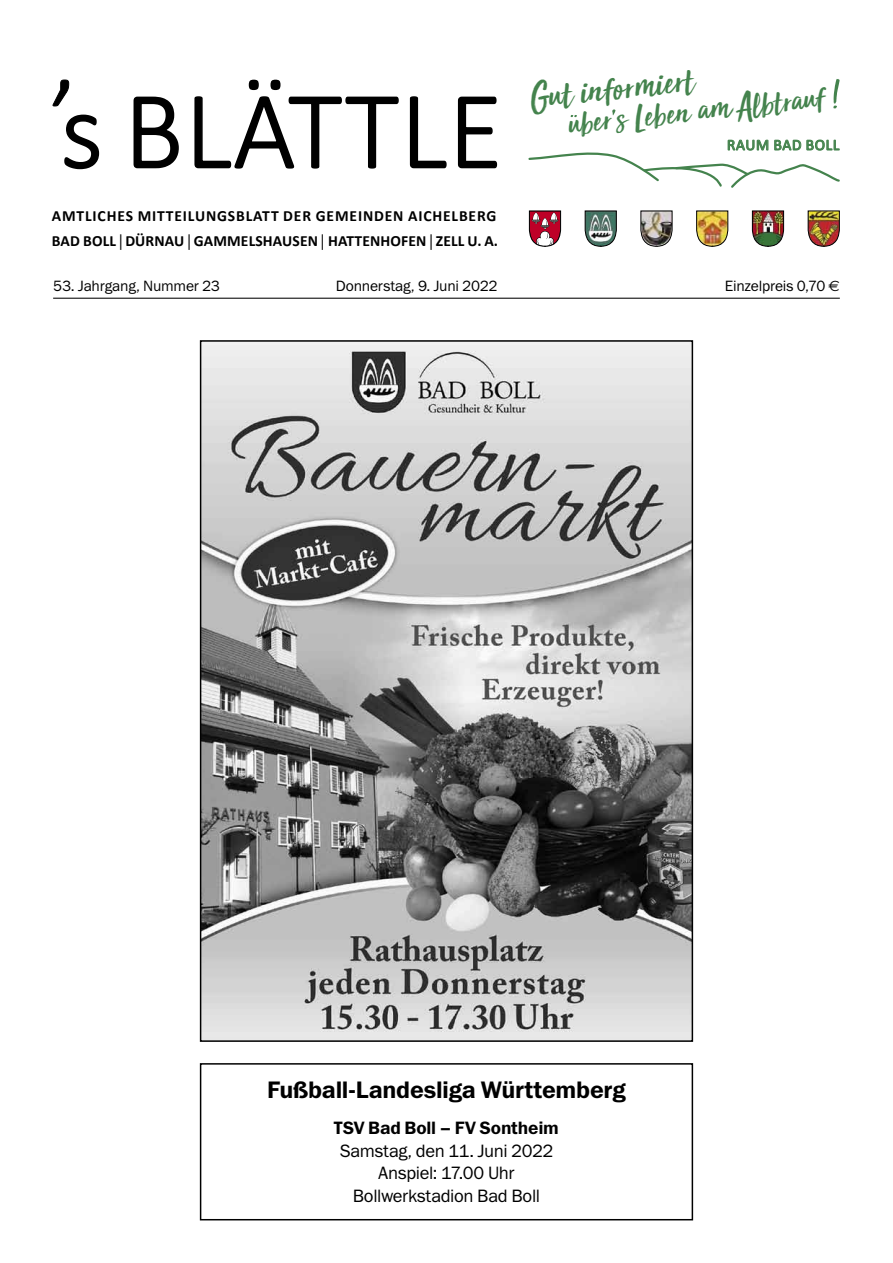
<style>
.page{position:relative;width:893px;height:1263px;background:#fff}
.page>*{position:absolute;margin:0;border:0;box-sizing:border-box;transform-origin:0 0}
.t1{font:300 110.85px "Calibri";letter-spacing:.015em;color:#000}
.t2{font:39.3px "Sun Valley";color:#44834d}
.t3{font:36px "Sun Valley";color:#44834d}
.t4{font:24px "Franklin Gothic Demi ITC";letter-spacing:-.01em;color:#000}
.t5{font:18px/22.5px "Franklin Gothic Book ITC";letter-spacing:-.02em;color:#000;text-align:center}
.t6{font:18px "Franklin Gothic Demi ITC";letter-spacing:-.01em;color:#000}
.t7{font:700 15.6px/24.5px "Calibri";letter-spacing:.045em;color:#000}
.t8{font:15.6px "Calibri";letter-spacing:.04em;color:#44834d}
.t9{font:15px "Franklin Gothic Book ITC";letter-spacing:-.015em;color:#000}
.s1{font-family:"Frutiger";font-weight:300}
.s2{font-family:"Euro Sans"}
</style>
<div class="page">
<svg style="left:64px;top:114px;width:36px;height:56px"></svg>
<svg style="left:133px;top:96px;width:46px;height:73px"></svg>
<svg style="left:194px;top:79px;width:205px;height:90px"></svg>
<svg style="left:409px;top:96px;width:38px;height:73px"></svg>
<svg style="left:457px;top:96px;width:41px;height:73px"></svg>
<svg style="left:528px;top:139px;width:312px;height:49px"></svg>
<svg style="left:571px;top:79px;width:269px;height:38px"></svg>
<svg style="left:52px;top:79px;width:18px;height:28px"></svg>
<svg style="left:529px;top:210px;width:32px;height:37px"></svg>
<svg style="left:584px;top:210px;width:33px;height:37px"></svg>
<svg style="left:640px;top:210px;width:33px;height:37px"></svg>
<svg style="left:696px;top:210px;width:33px;height:37px"></svg>
<svg style="left:752px;top:210px;width:32px;height:37px"></svg>
<svg style="left:807px;top:210px;width:33px;height:37px"></svg>
<hr style="left:53px;top:298px;width:787px;height:1px;background:#000">
<div style="left:200px;top:1063px;width:493px;height:157px;border:2px solid #000"></div>
<img style="left:203px;top:343px;width:487px;height:696px">
<div style="left:200px;top:340px;width:493px;height:702px;border:2px solid #000"></div>
<h1 class="t1" style="left:60px;top:62px;width:444px">s BLÄTTLE</h1>
<h2 class="t2" style="left:528px;top:64px;width:165px;rotate:-6deg">Gut informiert</h2>
<h3 class="t3" style="left:565px;top:94px;width:259px;rotate:-6deg">uber s Leben am Albtrauf</h3>
<p class="t8" style="left:727px;top:135px;width:114px">RAUM BAD BOLL</p>
<p class="t7" style="left:52px;top:204px;width:448px">AMTLICHES MITTEILUNGSBLATT DER GEMEINDEN AICHELBERG<br>BAD BOLL <span class="s1">|</span> DÜRNAU <span class="s1">|</span> GAMMELSHAUSEN <span class="s1">|</span> HATTENHOFEN <span class="s1">|</span> ZELL U. A.</p>
<p class="t9" style="left:53px;top:276px;width:168px">53. Jahrgang, Nummer 23</p>
<p class="t9" style="left:336px;top:276px;width:163px">Donnerstag, 9. Juni 2022</p>
<p class="t9" style="left:725px;top:276px;width:116px">Einzelpreis 0,70 <span class="s2">€</span></p>
<h3 class="t4" style="left:267px;top:1075px;width:360px">Fußball-Landesliga Württemberg</h3>
<p class="t6" style="left:334px;top:1117px;width:227px">TSV Bad Boll – FV Sontheim</p>
<p class="t5" style="left:340px;top:1139px;width:215px">Samstag, den 11. Juni 2022<br>Anspiel: 17.00 Uhr<br>Bollwerkstadion Bad Boll</p>
</div>
